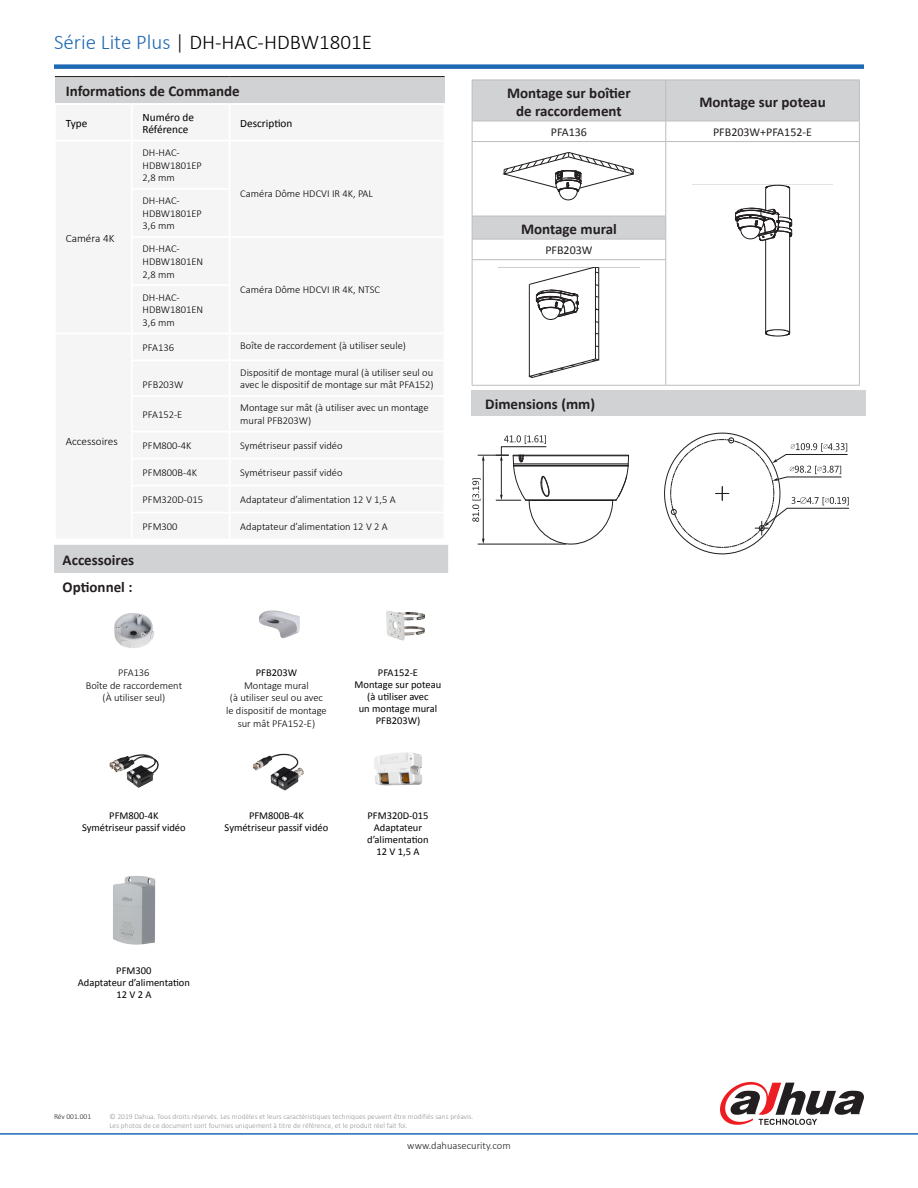
<style>
.page{position:relative;width:918px;height:1188px;background:#fff}
.page>*{position:absolute;margin:0;border:0;box-sizing:border-box;transform-origin:0 0}
.t1{font:300 21px "Calibri";color:#000}
.t2{font:15.6px "Calibri";color:#231f20}
.Table_1{font:700 15px/18px "Calibri";color:#231f20;text-align:center}
.Table_2{font:12px "Calibri";color:#231f20}
.t3{font:300 11.85px "Calibri";color:#231f20}
.t4{font:11.25px/12px "Calibri";color:#000}
.表格内标题{font:300 11.25px "Calibri";color:#000}
.表格正文{font:300 10.5px/12.6px "Calibri";color:#000}
.表格正文-2{font:10.5px/12px "Calibri";color:#000;text-align:center}
.t5{font:300 10.5px "Calibri";color:#231f20}
.t6{font:300 7.5px "Calibri";color:#939598}
.t7{font:300 7.5px "Calibri";color:#231f20}
.s1{color:#1e69b4}
.s2{color:#1b1513}
</style>
<div class="page">
<hr style="left:0;top:1133px;width:918px;height:2px;background:#1e69b4">
<div style="left:54px;top:64px;width:810px;height:5px;background:#1e69b4"></div>
<div style="left:55px;top:77px;width:390px;height:27px;background:#d1d2d4"></div>
<hr style="left:55px;top:76px;width:77px;height:1px;background:#231f20">
<hr style="left:132px;top:76px;width:98px;height:1px;background:#231f20">
<hr style="left:230px;top:76px;width:215px;height:1px;background:#231f20">
<hr style="left:54px;top:103px;width:78px;height:2px;background:#fff">
<hr style="left:132px;top:103px;width:98px;height:2px;background:#fff">
<hr style="left:230px;top:103px;width:216px;height:2px;background:#fff">
<div style="left:54px;top:545px;width:394px;height:28px;background:#d1d2d4"></div>
<img style="left:114px;top:613px;width:40px;height:35px">
<img style="left:259px;top:610px;width:41px;height:29px">
<img style="left:386px;top:611px;width:39px;height:30px">
<img style="left:109px;top:754px;width:50px;height:34px">
<img style="left:252px;top:753px;width:52px;height:38px">
<img style="left:374px;top:752px;width:48px;height:34px">
<img style="left:113px;top:876px;width:43px;height:69px">
<svg style="left:720px;top:1082px;width:144px;height:43px"></svg>
<svg style="left:473px;top:81px;width:386px;height:158px"></svg>
<hr style="left:472px;top:80px;width:194px;height:1px;background:#bcbdc0">
<hr style="left:472px;top:80px;width:1px;height:41px;background:#bcbdc0">
<hr style="left:666px;top:80px;width:194px;height:1px;background:#bcbdc0">
<hr style="left:665px;top:80px;width:1px;height:41px;background:#bcbdc0">
<hr style="left:859px;top:80px;width:1px;height:41px;background:#bcbdc0">
<hr style="left:472px;top:121px;width:194px;height:1px;background:#bcbdc0">
<svg style="left:472px;top:121px;width:1px;height:20px"></svg>
<hr style="left:666px;top:121px;width:194px;height:1px;background:#bcbdc0">
<svg style="left:665px;top:121px;width:1px;height:20px"></svg>
<svg style="left:859px;top:121px;width:1px;height:20px"></svg>
<hr style="left:472px;top:141px;width:194px;height:1px;background:#bcbdc0">
<hr style="left:472px;top:142px;width:1px;height:74px;background:#bcbdc0">
<hr style="left:666px;top:141px;width:194px;height:1px;background:#bcbdc0">
<hr style="left:665px;top:142px;width:1px;height:74px;background:#bcbdc0">
<hr style="left:859px;top:142px;width:1px;height:74px;background:#bcbdc0">
<hr style="left:472px;top:216px;width:194px;height:1px;background:#bcbdc0">
<hr style="left:472px;top:239px;width:194px;height:1px;background:#bcbdc0">
<svg style="left:472px;top:217px;width:1px;height:42px"></svg>
<svg style="left:665px;top:217px;width:1px;height:42px"></svg>
<svg style="left:859px;top:216px;width:1px;height:44px"></svg>
<hr style="left:472px;top:259px;width:194px;height:1px;background:#bcbdc0">
<hr style="left:472px;top:260px;width:1px;height:125px;background:#bcbdc0">
<hr style="left:665px;top:260px;width:1px;height:125px;background:#bcbdc0">
<hr style="left:859px;top:260px;width:1px;height:125px;background:#bcbdc0">
<hr style="left:472px;top:385px;width:194px;height:1px;background:#bcbdc0">
<hr style="left:666px;top:385px;width:194px;height:1px;background:#bcbdc0">
<svg style="left:504px;top:152px;width:129px;height:48px"></svg>
<hr style="left:765px;top:240px;width:1px;height:93px;background:#231f20">
<hr style="left:789px;top:233px;width:1px;height:100px;background:#231f20">
<svg style="left:766px;top:330px;width:24px;height:6px"></svg>
<svg style="left:735px;top:185px;width:57px;height:56px"></svg>
<svg style="left:529px;top:267px;width:70px;height:110px"></svg>
<div style="left:472px;top:390px;width:394px;height:26px;background:#d1d2d4"></div>
<svg style="left:665px;top:433px;width:184px;height:121px"></svg>
<hr style="left:478px;top:455px;width:30px;height:1px;background:#231f20">
<hr style="left:478px;top:544px;width:88px;height:1px;background:#231f20">
<hr style="left:483px;top:461px;width:1px;height:78px;background:#231f20">
<svg style="left:482px;top:455px;width:3px;height:6px"></svg>
<svg style="left:482px;top:539px;width:3px;height:5px"></svg>
<svg style="left:472px;top:478px;width:9px;height:44px"></svg>
<svg style="left:496px;top:435px;width:133px;height:109px"></svg>
<p class="t1" style="left:54px;top:29px;width:320px"><span class="s1">Série Lite Plus</span> <span class="s2">|</span> DH-HAC-HDBW1801E</p>
<p class="Table_1" style="left:66px;top:82px;width:176px">Informations de Commande</p>
<p class="t4" style="left:66px;top:117px;width:23px">Type</p>
<p class="t4" style="left:143px;top:111px;width:53px">Numéro de<br>Référence</p>
<p class="t4" style="left:240px;top:117px;width:54px">Description</p>
<p class="表格内标题" style="left:66px;top:231px;width:50px">Caméra 4K</p>
<p class="表格内标题" style="left:66px;top:434px;width:54px">Accessoires</p>
<p class="Table_1" style="left:63px;top:551px;width:73px">Accessoires</p>
<p class="Table_1" style="left:63px;top:578px;width:71px">Optionnel :</p>
<p class="表格正文" style="left:143px;top:146px;width:61px">DH-HAC-<br>HDBW1801EP<br>2,8 mm</p>
<p class="表格正文" style="left:143px;top:194px;width:61px">DH-HAC-<br>HDBW1801EP<br>3,6 mm</p>
<p class="表格正文" style="left:143px;top:243px;width:62px">DH-HAC-<br>HDBW1801EN<br>2,8 mm</p>
<p class="表格正文" style="left:143px;top:291px;width:62px">DH-HAC-<br>HDBW1801EN<br>3,6 mm</p>
<p class="表格正文" style="left:240px;top:187px;width:134px">Caméra Dôme HDCVI IR 4K, PAL</p>
<p class="表格正文" style="left:240px;top:284px;width:141px">Caméra Dôme HDCVI IR 4K, NTSC</p>
<p class="表格正文" style="left:143px;top:341px;width:33px">PFA136</p>
<p class="表格正文" style="left:240px;top:339px;width:167px">Boîte de raccordement (à utiliser seule)</p>
<p class="表格正文" style="left:143px;top:379px;width:43px">PFB203W</p>
<p class="表格正文" style="left:240px;top:366px;width:195px">Dispositif de montage mural (à utiliser seul ou avec le dispositif de montage sur mât PFA152)</p>
<p class="表格正文" style="left:143px;top:408px;width:41px">PFA152-E</p>
<p class="表格正文" style="left:240px;top:402px;width:190px">Montage sur mât (à utiliser avec un montage mural PFB203W)</p>
<p class="表格正文" style="left:143px;top:439px;width:50px">PFM800-4K</p>
<p class="表格正文" style="left:240px;top:439px;width:104px">Symétriseur passif vidéo</p>
<p class="表格正文" style="left:143px;top:466px;width:56px">PFM800B-4K</p>
<p class="表格正文" style="left:240px;top:466px;width:104px">Symétriseur passif vidéo</p>
<p class="表格正文" style="left:143px;top:493px;width:62px">PFM320D-015</p>
<p class="表格正文" style="left:240px;top:493px;width:157px">Adaptateur d’alimentation 12 V 1,5 A</p>
<p class="表格正文" style="left:143px;top:520px;width:37px">PFM300</p>
<p class="表格正文" style="left:240px;top:520px;width:149px">Adaptateur d’alimentation 12 V 2 A</p>
<p class="表格正文" style="left:118px;top:666px;width:33px">PFA136</p>
<p class="表格正文" style="left:86px;top:679px;width:98px">Boîte de raccordement</p>
<p class="表格正文" style="left:103px;top:691px;width:64px">(À utiliser seul)</p>
<p class="表格正文-2" style="left:109px;top:809px;width:51px">PFM800-4K</p>
<p class="表格正文-2" style="left:82px;top:821px;width:105px">Symétriseur passif vidéo</p>
<p class="表格正文-2" style="left:256px;top:667px;width:43px">PFB203W</p>
<p class="表格正文" style="left:244px;top:679px;width:66px">Montage mural</p>
<p class="表格正文" style="left:226px;top:691px;width:102px;text-align:center">(à utiliser seul ou avec le dispositif de montage sur mât PFA152-E)</p>
<p class="表格正文-2" style="left:378px;top:667px;width:42px">PFA152-E</p>
<p class="表格正文-2" style="left:355px;top:679px;width:88px">Montage sur poteau</p>
<p class="表格正文-2" style="left:359px;top:691px;width:80px">(à utiliser avec<br>un montage mural<br>PFB203W)</p>
<p class="表格正文-2" style="left:249px;top:809px;width:56px">PFM800B-4K</p>
<p class="表格正文-2" style="left:225px;top:821px;width:105px">Symétriseur passif vidéo</p>
<p class="表格正文-2" style="left:368px;top:809px;width:62px">PFM320D-015</p>
<p class="表格正文-2" style="left:367px;top:821px;width:63px">Adaptateur d’alimentation<br>12 V 1,5 A</p>
<p class="表格正文-2" style="left:116px;top:964px;width:37px">PFM300</p>
<p class="表格正文-2" style="left:78px;top:976px;width:114px">Adaptateur d’alimentation<br>12V 2A</p>
<p class="Table_1" style="left:507px;top:84px;width:125px">Montage sur boîtier de raccordement</p>
<p class="Table_1" style="left:699px;top:93px;width:128px">Montage sur poteau</p>
<p class="Table_2" style="left:551px;top:125px;width:38px">PFA136</p>
<p class="Table_2" style="left:713px;top:125px;width:100px">PFB203W+PFA152-E</p>
<p class="Table_1" style="left:521px;top:220px;width:97px">Montage mural</p>
<p class="Table_2" style="left:545px;top:243px;width:49px">PFB203W</p>
<p class="t3" style="left:548px;top:229px;width:47px">PFB203W</p>
<p class="t2" style="left:546px;top:242px;width:75px">Wall Mount</p>
<p class="Table_1" style="left:485px;top:395px;width:111px">Dimensions (mm)</p>
<p class="t7" style="left:54px;top:1112px;width:39px">Rév 001.001</p>
<p class="t6" style="left:110px;top:1112px;width:366px">© 2019 Dahua. Tous droits réservés. Les modèles et leurs caractéristiques techniques peuvent être modifiés sans préavis.</p>
<p class="t6" style="left:110px;top:1121px;width:300px">Les photos de ce document sont fournies uniquement à titre de référence, et le produit réel fait foi.</p>
<p class="t5" style="left:407px;top:1139px;width:105px">www.dahuasecurity.com</p>
</div>
